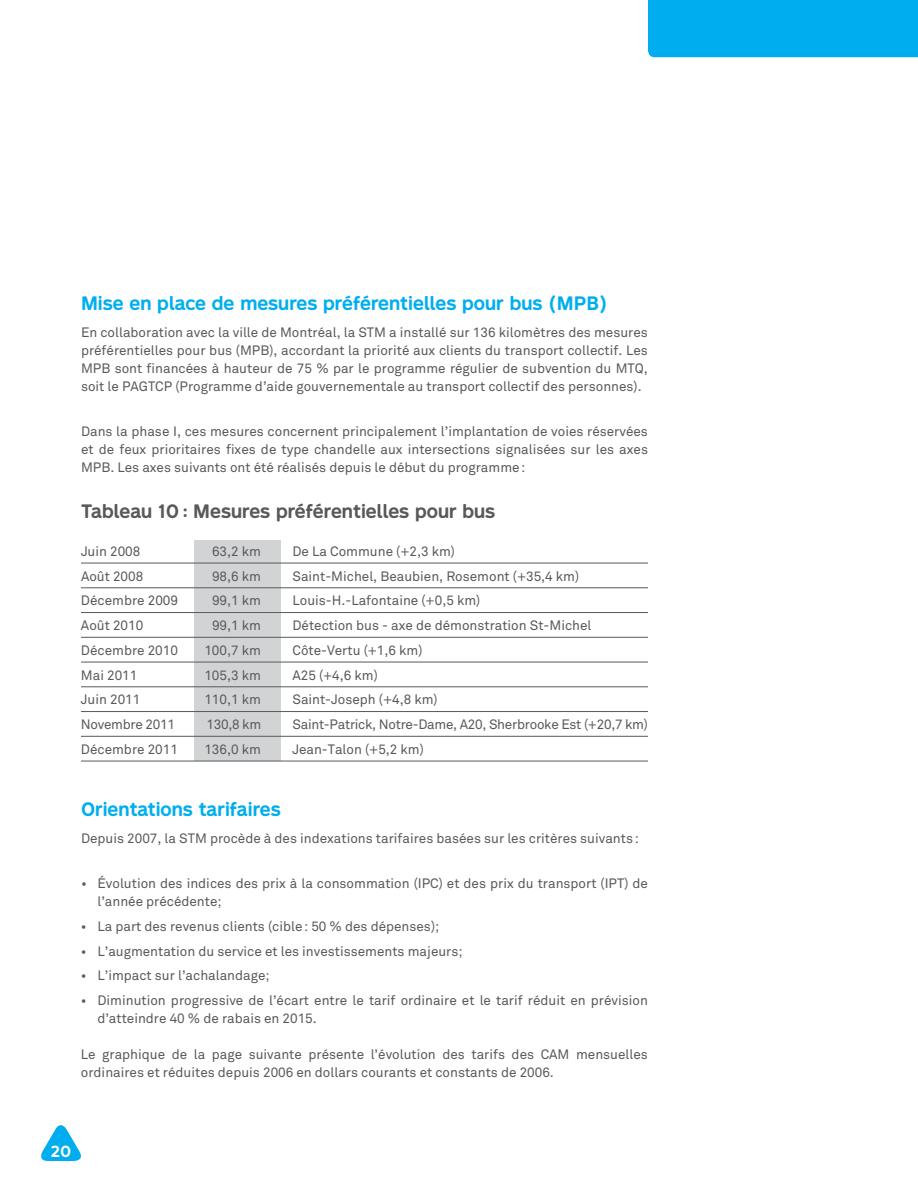
<style>
.page{position:relative;width:918px;height:1188px;background:#fff}
.page>*{position:absolute;margin:0;border:0;box-sizing:border-box;transform-origin:0 0}
.t1{font:700 18px "STM Montreal";color:#00aeef}
.t2{font:700 18px "STM Montreal";color:#58595b}
.t3{font:700 15px "STM Montreal";color:#fff}
.t4{font:13.5px/18px "Akkurat";color:#58595b}
.t5{font:13.5px "Akkurat";letter-spacing:-.02em;color:#58595b}
</style>
<div class="page">
<svg style="left:41px;top:1125px;width:40px;height:36px"></svg>
<div style="left:648px;top:0;width:270px;height:57px;background:#00aeef"></div>
<div style="left:194px;top:540px;width:87px;height:220px;background:#d1d3d4"></div>
<hr style="left:81px;top:563px;width:567px;height:1px;background:#58595b">
<hr style="left:81px;top:587px;width:567px;height:1px;background:#58595b">
<hr style="left:81px;top:612px;width:567px;height:1px;background:#58595b">
<hr style="left:81px;top:637px;width:567px;height:1px;background:#58595b">
<hr style="left:81px;top:662px;width:567px;height:1px;background:#58595b">
<hr style="left:81px;top:686px;width:567px;height:1px;background:#58595b">
<hr style="left:81px;top:711px;width:567px;height:1px;background:#58595b">
<hr style="left:81px;top:736px;width:567px;height:1px;background:#58595b">
<hr style="left:81px;top:761px;width:567px;height:1px;background:#58595b">
<h1 class="t1" style="left:81px;top:292px;width:528px">M ise en place de mesures préférentielles pour bus (M PB)</h1>
<p class="t4" style="left:81px;top:323px;width:568px;text-align:justify">En collaboration avec la ville de Montréal, la STM a installé sur 136 kilomètres des mesures préférentielles pour bus (MPB), accordant la priorité aux clients du transport collectif. Les MPB sont financées à hauteur de 75 % par le programme régulier de subvention du MTQ, soit le PAGTCP (Programme d’aide gouvernementale au transport collectif des personnes).</p>
<p class="t4" style="left:81px;top:422px;width:569px;text-align:justify">Dans la phase I, ces mesures concernent principalement l’implantation de voies réservées et de feux prioritaires fixes de type chandelle aux intersections signalisées sur les axes MPB. Les axes suivants ont été réalisés depuis le début du programme:</p>
<h1 class="t2" style="left:81px;top:500px;width:416px">Tableau 10 : M esures préférentielles pour bus</h1>
<p class="t4" style="left:81px;top:542px;width:61px">Juin 2008</p>
<p class="t4" style="left:212px;top:542px;width:50px">63,2 km</p>
<p class="t4" style="left:292px;top:542px;width:164px">De La Commune (+2,3 km)</p>
<p class="t4" style="left:81px;top:567px;width:64px">Août 2008</p>
<p class="t4" style="left:212px;top:567px;width:50px">98,6 km</p>
<p class="t4" style="left:292px;top:567px;width:288px">Saint-Michel, Beaubien, Rosemont (+35,4 km)</p>
<p class="t4" style="left:81px;top:591px;width:99px">Décembre 2009</p>
<p class="t4" style="left:212px;top:591px;width:50px">99,1 km</p>
<p class="t4" style="left:292px;top:591px;width:189px">Louis-H.-Lafontaine (+0,5 km)</p>
<p class="t4" style="left:81px;top:616px;width:64px">Août 2010</p>
<p class="t4" style="left:212px;top:616px;width:50px">99,1 km</p>
<p class="t4" style="left:292px;top:616px;width:301px">Détection bus - axe de démonstration St-Michel</p>
<p class="t4" style="left:81px;top:641px;width:99px">Décembre 2010</p>
<p class="t4" style="left:204px;top:641px;width:58px">100,7 km</p>
<p class="t4" style="left:292px;top:641px;width:132px">Côte-Vertu (+1,6 km)</p>
<p class="t4" style="left:81px;top:666px;width:58px">Mai 2011</p>
<p class="t4" style="left:204px;top:666px;width:58px">105,3 km</p>
<p class="t4" style="left:292px;top:666px;width:87px">A25 (+4,6 km)</p>
<p class="t4" style="left:81px;top:690px;width:61px">Juin 2011</p>
<p class="t4" style="left:204px;top:690px;width:58px">110,1 km</p>
<p class="t4" style="left:292px;top:690px;width:147px">Saint-Joseph (+4,8 km)</p>
<p class="t5" style="left:81px;top:716px;width:96px">Novembre 2011</p>
<p class="t4" style="left:207px;top:715px;width:56px">130,8 km</p>
<p class="t5" style="left:292px;top:716px;width:357px">Saint-Patrick, Notre-Dame, A20, Sherbrooke Est (+20,7 km)</p>
<p class="t4" style="left:81px;top:740px;width:99px">Décembre 2011</p>
<p class="t4" style="left:204px;top:740px;width:58px">136,0 km</p>
<p class="t4" style="left:292px;top:740px;width:133px">Jean-Talon (+5,2 km)</p>
<h1 class="t1" style="left:81px;top:798px;width:201px">Orientations tarifaires</h1>
<p class="t4" style="left:81px;top:829px;width:559px">Depuis 2007, la STM procède à des indexations tarifaires basées sur les critères suivants:</p>
<p class="t4" style="left:97px;top:874px;width:552px;text-indent:-16px">• Évolution des indices des prix à la consommation (IPC) et des prix du transport (IPT) de l’année précédente;</p>
<p class="t4" style="left:81px;top:917px;width:360px">• La part des revenus clients (cible: 50 % des dépenses);</p>
<p class="t4" style="left:81px;top:942px;width:383px">• L’augmentation du service et les investissements majeurs;</p>
<p class="t4" style="left:81px;top:966px;width:190px">• L’impact sur l’achalandage;</p>
<p class="t4" style="left:97px;top:991px;width:552px;text-indent:-16px">• Diminution progressive de l’écart entre le tarif ordinaire et le tarif réduit en prévision d’atteindre 40 % de rabais en 2015.</p>
<p class="t4" style="left:81px;top:1045px;width:569px">Le graphique de la page suivante présente l’évolution des tarifs des CAM mensuelles ordinaires et réduites depuis 2006 en dollars courants et constants de 2006.</p>
<p class="t3" style="left:51px;top:1142px;width:22px">20</p>
</div>
